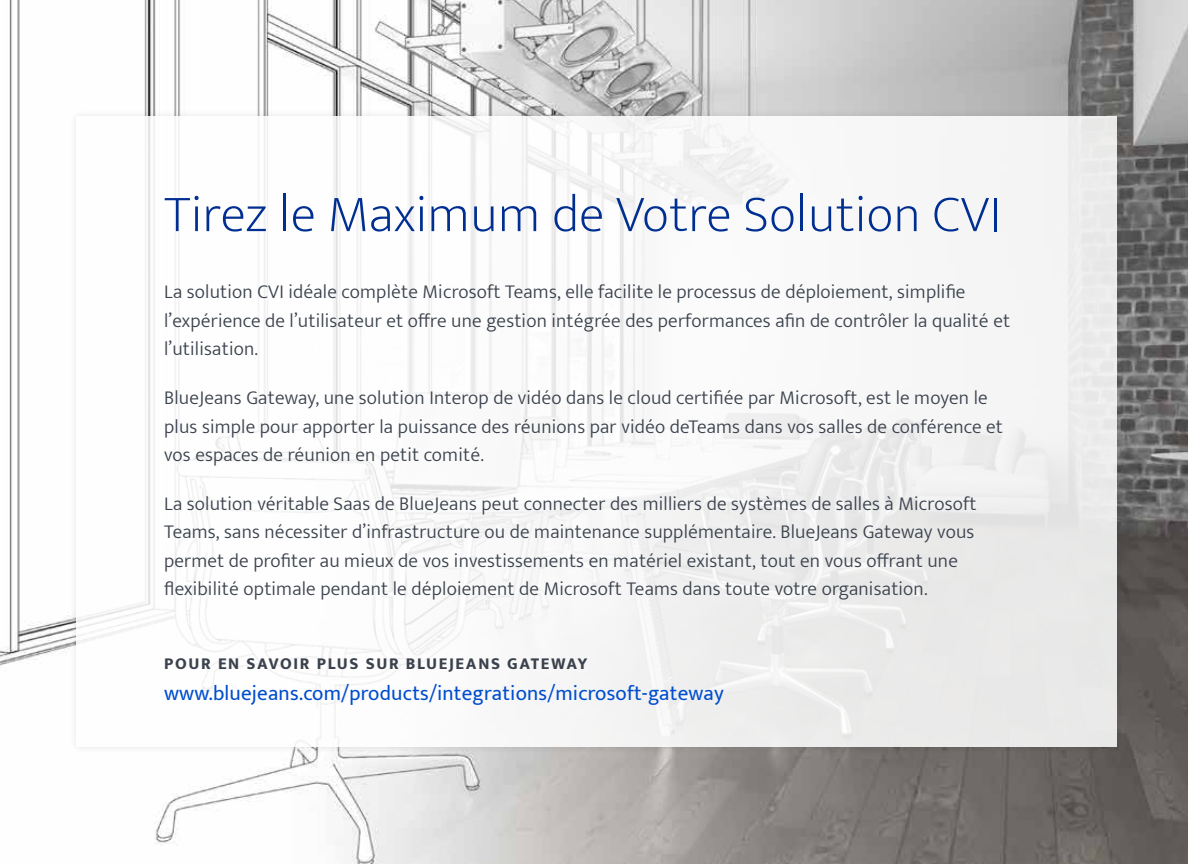
<style>
.page{position:relative;width:1188px;height:864px;background:#fff}
.page>*{position:absolute;margin:0;border:0;box-sizing:border-box;transform-origin:0 0}
.t1{font:200 52.5px "Mukta";letter-spacing:.01em;color:#002e91}
.t2{font:21px "Mukta";letter-spacing:.01em;color:#004dce}
.t3{font:300 19.5px/28.5px "Mukta";letter-spacing:.01em;color:#3b424d}
.t4{font:800 16.5px "Mukta";letter-spacing:.1em;color:#3b424d}
</style>
<div class="page">
<img style="left:0;top:0;width:1188px;height:864px">
<div style="left:68px;top:109px;width:1057px;height:647px;background:#000;opacity:.12"></div>
<div style="left:76px;top:117px;width:1041px;height:630px;background:linear-gradient(to right,#fff,#ededed)"></div>
<h1 class="t1" style="left:164px;top:172px;width:838px">Tirez le Maximum de Votre Solution CVI</h1>
<p class="t3" style="left:164px;top:277px;width:847px">La solution CVI idéale complète Microsoft Teams, elle facilite le processus de déploiement, simplifie l’expérience de l’utilisateur et offre une gestion intégrée des performances afin de contrôler la qualité et l’utilisation.</p>
<p class="t3" style="left:164px;top:383px;width:840px">BlueJeans Gateway, une solution Interop de vidéo dans le cloud certifiée par Microsoft, est le moyen le plus simple pour apporter la puissance des réunions par vidéo deTeams dans vos salles de conférence et vos espaces de réunion en petit comité.</p>
<p class="t3" style="left:164px;top:489px;width:814px">La solution véritable Saas de BlueJeans peut connecter des milliers de systèmes de salles à Microsoft Teams, sans nécessiter d’infrastructure ou de maintenance supplémentaire. BlueJeans Gateway vous permet de profiter au mieux de vos investissements en matériel existant, tout en vous offrant une flexibilité optimale pendant le déploiement de Microsoft Teams dans toute votre organisation.</p>
<p class="t4" style="left:164px;top:654px;width:425px">POUR EN SAVOIR PLUS SUR BLUEJEANS GATEWAY</p>
<p class="t2" style="left:164px;top:681px;width:561px">www.bluejeans.com/products/integrations/microsoft-gateway</p>
</div>
